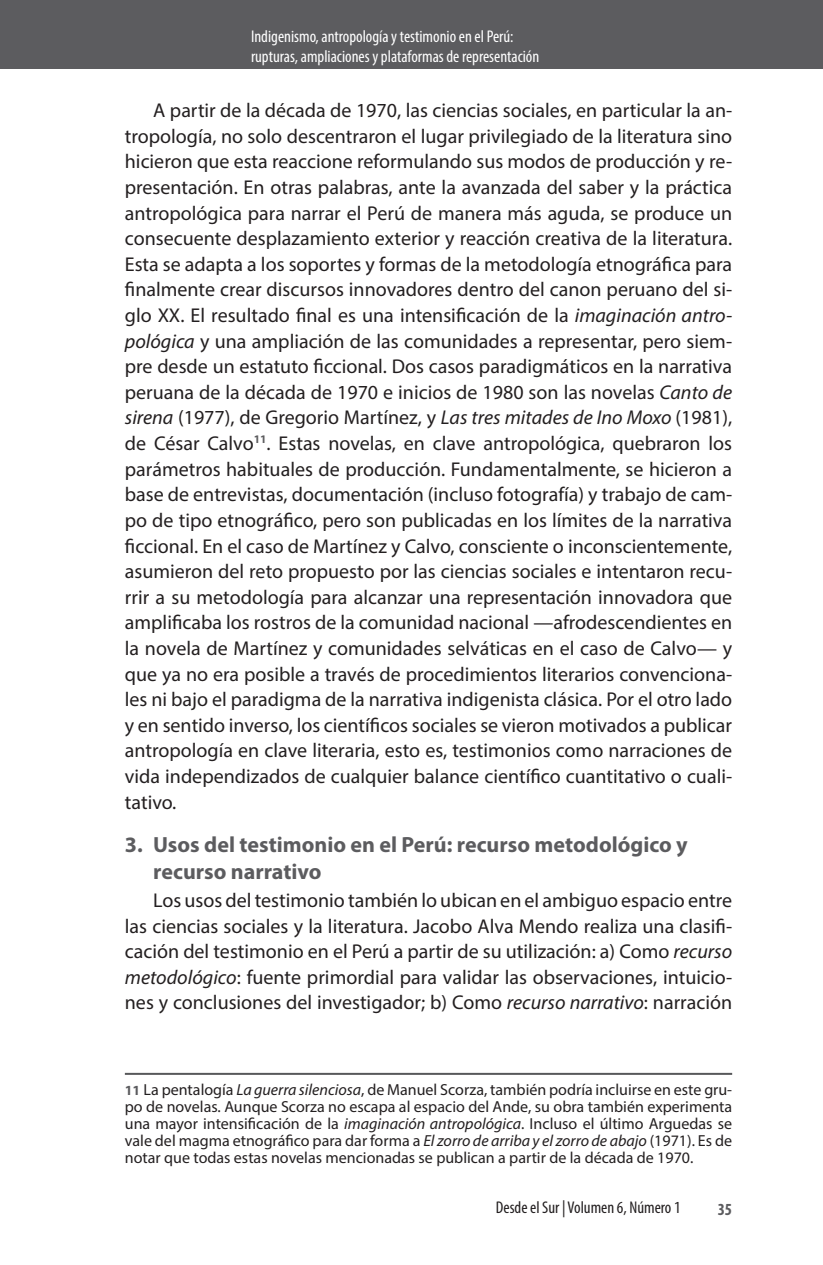
<style>
.page{position:relative;width:823px;height:1265px;background:#fff}
.page>*{position:absolute;margin:0;border:0;box-sizing:border-box;transform-origin:0 0}
.SUBTITULO{font:700 22px/26.4px "Myriad Pro";color:#5c5c5f}
.PARRAFO_LAST{font:20px/25.6px "Myriad Pro";color:#231f20;text-align:justify}
.PARRAFOS{font:20px/25.6px "Myriad Pro";color:#231f20;text-align:justify}
.PARRAFOS-2{font:condensed 17px/20px "Myriad Pro";color:#fff}
.t1{font:condensed 17px "Myriad Pro";color:#231f20}
.t2{font:700 condensed 17px "Myriad Pro";color:#5c5c5f}
.NOTA_AL_PIE_SIN_RAYA{font:16px/17px "Myriad Pro";color:#231f20;text-align:justify}
.s1{font-style:italic}
.s2{font-weight:700;font-size:14px;color:#5c5c5f}
</style>
<div class="page">
<div style="left:0;top:0;width:822px;height:68px;background:#5c5c5f"></div>
<hr style="left:125px;top:1072px;width:606px;height:2px;background:#57585a">
<p class="PARRAFOS-2" style="left:251px;top:26px;width:290px">Indigenismo, antropología y testimonio en el Perú: rupturas, ampliaciones y plataformas de representación</p>
<p class="PARRAFO_LAST" style="left:125px;top:97px;width:608px;text-indent:28px">A partir de la década de 1970, las ciencias sociales, en particular la an&shy;tropología, no solo descentraron el lugar privilegiado de la literatura sino hicieron que esta reaccione reformulando sus modos de producción y re&shy;presentación. En otras palabras, ante la avanzada del saber y la práctica antropológica para narrar el Perú de manera más aguda, se produce un consecuente desplazamiento exterior y reacción creativa de la literatura.<br>Esta se adapta a los soportes y formas de la metodología etnográfica para finalmente crear discursos innovadores dentro del canon peruano del si&shy;glo XX. El resultado final es una intensificación de la <span class="s1">imaginación antro&shy;pológica</span> y una ampliación de las comunidades a representar, pero siem&shy;pre desde un estatuto ficcional. Dos casos paradigmáticos en la narrativa peruana de la década de 1970 e inicios de 1980 son las novelas <span class="s1">Canto de sirena</span> (1977), de Gregorio Martínez, y <span class="s1">Las tres mitades de Ino Moxo</span> (1981), de César Calvo<sup>11</sup>. Estas novelas, en clave antropológica, quebraron los parámetros habituales de producción. Fundamentalmente, se hicieron a base de entrevistas, documentación (incluso fotografía) y trabajo de cam&shy;po de tipo etnográfico, pero son publicadas en los límites de la narrativa ficcional. En el caso de Martínez y Calvo, consciente o inconscientemente, asumieron del reto propuesto por las ciencias sociales e intentaron recu&shy;rrir a su metodología para alcanzar una representación innovadora que amplificaba los rostros de la comunidad nacional —afrodescendientes en la novela de Martínez y comunidades selváticas en el caso de Calvo— y que ya no era posible a través de procedimientos literarios convenciona&shy;les ni bajo el paradigma de la narrativa indigenista clásica. Por el otro lado y en sentido inverso, los científicos sociales se vieron motivados a publicar antropología en clave literaria, esto es, testimonios como narraciones de vida independizados de cualquier balance científico cuantitativo o cuali&shy;tativo.</p>
<p class="SUBTITULO" style="left:153px;top:830px;width:535px;text-indent:-28px">3. Usos del testimonio en el Perú: recurso metodológico y recurso narrativo</p>
<p class="PARRAFOS" style="left:125px;top:887px;width:608px;text-indent:28px">Los usos del testimonio también lo ubican en el ambiguo espacio entre las ciencias sociales y la literatura. Jacobo Alva Mendo realiza una clasifi&shy;cación del testimonio en el Perú a partir de su utilización: a) Como <span class="s1">recurso metodológico</span>: fuente primordial para validar las observaciones, intuicio&shy;nes y conclusiones del investigador; b) Como <span class="s1">recurso narrativo</span>: narración</p>
<p class="NOTA_AL_PIE_SIN_RAYA" style="left:125px;top:1080px;width:608px"><span class="s2">11</span> La pentalogía <span class="s1">La guerra silenciosa</span>, de Manuel Scorza, también podría incluirse en este gru&shy;po de novelas. Aunque Scorza no escapa al espacio del Ande, su obra también experimenta una mayor intensificación de la <span class="s1">imaginación antropológica</span>. Incluso el último Arguedas se vale del magma etnográfico para dar forma a <span class="s1">El zorro de arriba y el zorro de abajo</span> (1971). Es de notar que todas estas novelas mencionadas se publican a partir de la década de 1970.</p>
<p class="t1" style="left:495px;top:1196px;width:186px">Desde el Sur | Volumen 6, Número 1</p>
<p class="t2" style="left:717px;top:1198px;width:16px">35</p>
</div>
